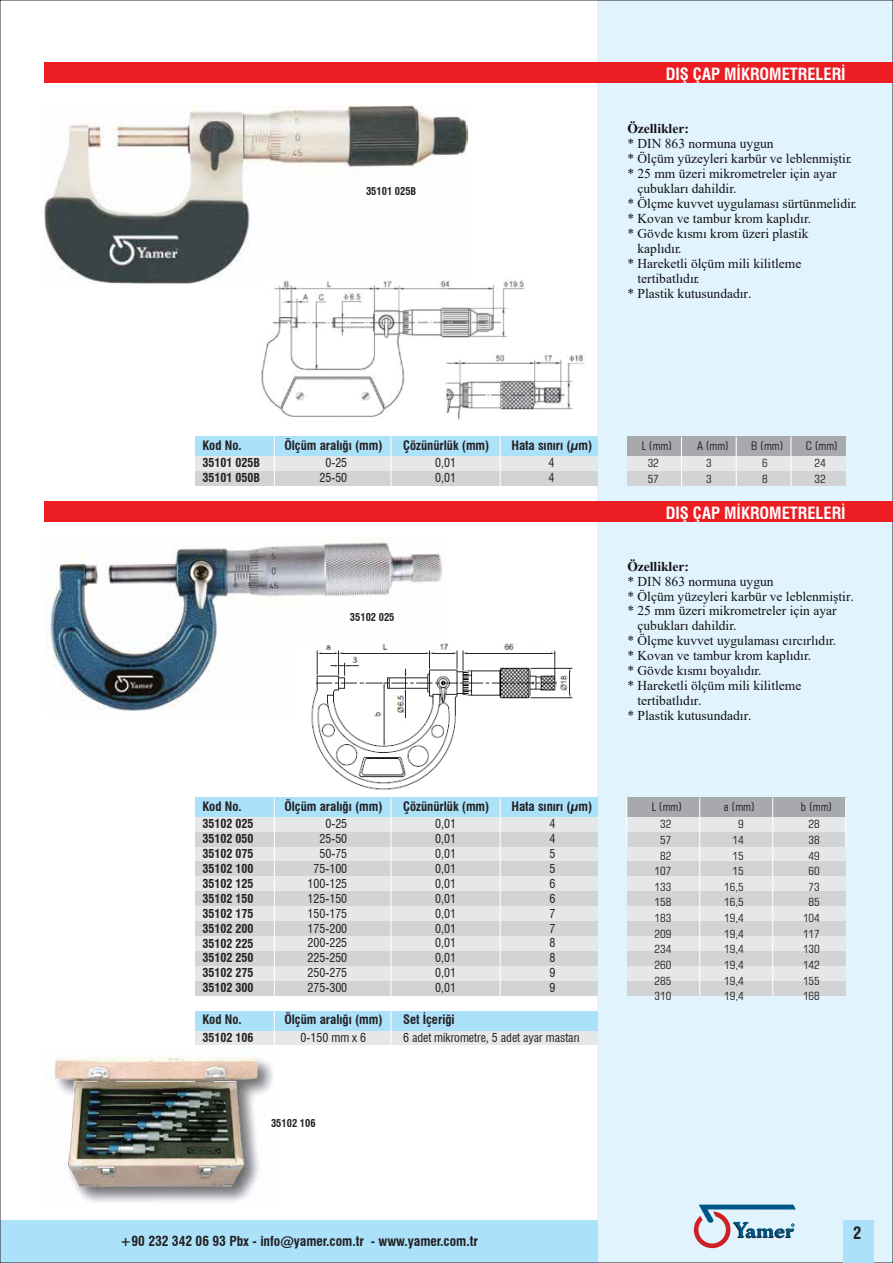
<style>
.page{position:relative;width:893px;height:1263px;background:#fff}
.page>*{position:absolute;margin:0;border:0;box-sizing:border-box;transform-origin:0 0}
.t1{font:700 condensed 16.5px "Swiss 721 BT";color:#fff}
.t2{font:700 condensed 16.5px "Swiss 721 BT";color:#231f20}
.t3{font:13.5px "Times New Roman";color:#120f14}
.t4{font:700 condensed 13.5px "Swiss 721 BT";color:#231f20}
.t5{font:700 13.5px "Times New Roman";color:#120f14}
.t6{font:700 condensed 12.75px "Swiss 721 BT";color:#231f20}
.t7{font:condensed 12px/14.9px "Swiss 721 BT";color:#231f20}
.t8{font:700 condensed 12px/14.9px "Swiss 721 BT";color:#231f20}
.t9{font:condensed 12px "Square 721 BT";color:#231f20}
.t10{font:condensed 11.25px/15.6px "Square 721 BT";color:#231f20}
.t11{font:700 condensed 10.5px "Swiss 721 BT";color:#231f20}
</style>
<div class="page">
<img style="left:44px;top:106px;width:423px;height:178px">
<img style="left:54px;top:1056px;width:219px;height:146px">
<img style="left:46px;top:538px;width:397px;height:173px">
<div style="left:598px;top:0;width:295px;height:1263px;background:#e1f4fd"></div>
<div style="left:627px;top:817px;width:219px;height:15px;background:#e6e7e8"></div>
<div style="left:627px;top:832px;width:219px;height:15px;background:#d1d3d4"></div>
<div style="left:627px;top:798px;width:219px;height:19px;background:#a7a9ac"></div>
<hr style="left:626px;top:798px;width:1px;height:49px;background:#fff">
<div style="left:627px;top:847px;width:219px;height:14px;background:#e6e7e8"></div>
<div style="left:627px;top:861px;width:219px;height:15px;background:#d1d3d4"></div>
<div style="left:627px;top:876px;width:219px;height:15px;background:#e6e7e8"></div>
<div style="left:627px;top:891px;width:219px;height:15px;background:#d1d3d4"></div>
<div style="left:627px;top:906px;width:219px;height:15px;background:#e6e7e8"></div>
<div style="left:627px;top:921px;width:219px;height:15px;background:#d1d3d4"></div>
<div style="left:627px;top:936px;width:219px;height:15px;background:#e6e7e8"></div>
<div style="left:627px;top:951px;width:219px;height:15px;background:#d1d3d4"></div>
<div style="left:627px;top:966px;width:219px;height:14px;background:#e6e7e8"></div>
<div style="left:627px;top:980px;width:219px;height:15px;background:#d1d3d4"></div>
<div style="left:195px;top:817px;width:402px;height:15px;background:#e6e7e8"></div>
<div style="left:195px;top:832px;width:402px;height:15px;background:#d1d3d4"></div>
<div style="left:195px;top:847px;width:402px;height:14px;background:#e6e7e8"></div>
<div style="left:195px;top:861px;width:402px;height:15px;background:#d1d3d4"></div>
<div style="left:195px;top:876px;width:402px;height:15px;background:#e6e7e8"></div>
<div style="left:195px;top:891px;width:402px;height:15px;background:#d1d3d4"></div>
<div style="left:195px;top:906px;width:402px;height:15px;background:#e6e7e8"></div>
<div style="left:195px;top:921px;width:402px;height:15px;background:#d1d3d4"></div>
<div style="left:195px;top:936px;width:402px;height:15px;background:#e6e7e8"></div>
<div style="left:195px;top:951px;width:402px;height:15px;background:#d1d3d4"></div>
<div style="left:195px;top:966px;width:402px;height:14px;background:#e6e7e8"></div>
<div style="left:195px;top:980px;width:402px;height:15px;background:#d1d3d4"></div>
<div style="left:0;top:1220px;width:598px;height:43px;background:#ace1fa"></div>
<svg style="left:694px;top:1204px;width:102px;height:44px"></svg>
<div style="left:44px;top:501px;width:848px;height:21px;background:#ed1d24"></div>
<div style="left:44px;top:63px;width:848px;height:20px;background:#ed1d24"></div>
<div style="left:627px;top:456px;width:219px;height:15px;background:#e6e7e8"></div>
<div style="left:627px;top:471px;width:219px;height:15px;background:#d1d3d4"></div>
<div style="left:627px;top:437px;width:219px;height:19px;background:#a7a9ac"></div>
<hr style="left:681px;top:437px;width:1px;height:49px;background:#fff">
<hr style="left:736px;top:437px;width:1px;height:49px;background:#fff">
<hr style="left:790px;top:437px;width:1px;height:49px;background:#fff">
<div style="left:195px;top:456px;width:402px;height:15px;background:#e6e7e8"></div>
<div style="left:195px;top:471px;width:402px;height:15px;background:#d1d3d4"></div>
<div style="left:195px;top:437px;width:402px;height:19px;background:#ace1fa"></div>
<hr style="left:274px;top:437px;width:1px;height:50px;background:#fff">
<hr style="left:390px;top:437px;width:1px;height:50px;background:#fff">
<hr style="left:500px;top:437px;width:1px;height:50px;background:#fff">
<hr style="left:699px;top:798px;width:1px;height:197px;background:#fff">
<hr style="left:772px;top:798px;width:1px;height:197px;background:#fff">
<hr style="left:845px;top:798px;width:1px;height:49px;background:#fff">
<div style="left:195px;top:798px;width:402px;height:19px;background:#ace1fa"></div>
<hr style="left:274px;top:798px;width:1px;height:197px;background:#fff">
<hr style="left:390px;top:798px;width:1px;height:197px;background:#fff">
<hr style="left:500px;top:798px;width:1px;height:197px;background:#fff">
<div style="left:195px;top:1030px;width:402px;height:15px;background:#e6e7e8"></div>
<div style="left:195px;top:1011px;width:402px;height:19px;background:#ace1fa"></div>
<hr style="left:274px;top:1011px;width:1px;height:36px;background:#fff">
<hr style="left:390px;top:1011px;width:1px;height:36px;background:#fff">
<img style="left:261px;top:278px;width:324px;height:142px">
<img style="left:292px;top:643px;width:281px;height:147px">
<div style="left:843px;top:1220px;width:30px;height:43px;background:#ace1fa"></div>
<p class="t11" style="left:366px;top:185px;width:52px">35101 025B</p>
<p class="t1" style="left:666px;top:64px;width:182px">DIŞ ÇAP MİKROMETRELERİ</p>
<p class="t5" style="left:627px;top:119px;width:63px">Özellikler:</p>
<p class="t3" style="left:627px;top:134px;width:148px">* DIN 863 normuna uygun</p>
<p class="t3" style="left:627px;top:149px;width:226px">* Ölçüm yüzeyleri karbür ve leblenmiştir.</p>
<p class="t3" style="left:627px;top:164px;width:211px">* 25 mm üzeri mikrometreler için ayar</p>
<p class="t3" style="left:637px;top:179px;width:100px">çubukları dahildir.</p>
<p class="t3" style="left:627px;top:194px;width:231px">* Ölçme kuvvet uygulaması sürtünmelidir .</p>
<p class="t3" style="left:627px;top:209px;width:185px">* Kovan ve tambur krom kaplıdır.</p>
<p class="t3" style="left:637px;top:239px;width:45px">kaplıdır.</p>
<p class="t3" style="left:696px;top:269px;width:5px">.</p>
<p class="t3" style="left:627px;top:224px;width:183px">* Gövde kısmı krom üzeri plastik</p>
<p class="t3" style="left:627px;top:254px;width:176px">* Hareketli ölçüm mili kilitleme</p>
<p class="t3" style="left:637px;top:269px;width:62px">tertibatlıdır</p>
<p class="t3" style="left:627px;top:284px;width:126px">* Plastik kutusundadır.</p>
<p class="t6" style="left:203px;top:437px;width:41px">Kod No.</p>
<p class="t6" style="left:284px;top:437px;width:100px">Ölçüm aralığı (mm)</p>
<p class="t7" style="left:319px;top:455px;width:29px;text-align:center">0-25<br>25-50</p>
<p class="t8" style="left:203px;top:455px;width:59px">35101 025B<br>35101 050B</p>
<p class="t6" style="left:403px;top:437px;width:88px">Çözünürlük (mm)</p>
<p class="t7" style="left:435px;top:455px;width:22px">0,01<br>0,01</p>
<p class="t6" style="left:511px;top:437px;width:82px">Hata sınırı (µm)</p>
<p class="t7" style="left:548px;top:455px;width:7px">4<br>4</p>
<p class="t11" style="left:350px;top:611px;width:46px">35102 025</p>
<p class="t6" style="left:203px;top:798px;width:41px">Kod No.</p>
<p class="t6" style="left:284px;top:798px;width:100px">Ölçüm aralığı (mm)</p>
<p class="t7" style="left:307px;top:816px;width:41px;text-align:right">0-25<br>25-50<br>50-75<br>75-100<br>100-125<br>125-150<br>150-175<br>175-200<br>200-225<br>225-250<br>250-275<br>275-300</p>
<p class="t8" style="left:203px;top:816px;width:52px;text-align:justify">35102 025<br>35102 050<br>35102 075<br>35102 100<br>35102 125<br>35102 150<br>35102 175<br>35102 200<br>35102 225<br>35102 250<br>35102 275<br>35102 300</p>
<p class="t6" style="left:203px;top:1012px;width:41px">Kod No.</p>
<p class="t6" style="left:284px;top:1012px;width:100px">Ölçüm aralığı (mm)</p>
<p class="t7" style="left:301px;top:1030px;width:67px">0-150 mm x 6</p>
<p class="t8" style="left:203px;top:1030px;width:52px">35102 106</p>
<p class="t6" style="left:403px;top:798px;width:88px">Çözünürlük (mm)</p>
<p class="t7" style="left:435px;top:816px;width:22px;text-align:justify">0,01<br>0,01<br>0,01<br>0,01<br>0,01<br>0,01<br>0,01<br>0,01<br>0,01<br>0,01<br>0,01<br>0,01</p>
<p class="t6" style="left:511px;top:798px;width:82px">Hata sınırı (µm)</p>
<p class="t7" style="left:549px;top:816px;width:7px;text-align:justify">4<br>4<br>5<br>5<br>6<br>6<br>7<br>7<br>8<br>8<br>9<br>9</p>
<p class="t6" style="left:403px;top:1012px;width:53px">Set İçeriği</p>
<p class="t7" style="left:403px;top:1030px;width:178px">6 adet mikrometre, 5 adet ayar mastarı</p>
<p class="t11" style="left:271px;top:1117px;width:46px">35102 106</p>
<p class="t9" style="left:642px;top:438px;width:32px">L (mm)</p>
<p class="t10" style="left:648px;top:455px;width:13px">32<br>57</p>
<p class="t9" style="left:697px;top:438px;width:34px">A (mm)</p>
<p class="t10" style="left:706px;top:455px;width:7px">3<br>3</p>
<p class="t9" style="left:751px;top:438px;width:34px">B (mm)</p>
<p class="t10" style="left:762px;top:455px;width:7px">6<br>8</p>
<p class="t9" style="left:806px;top:438px;width:34px">C (mm)</p>
<p class="t10" style="left:815px;top:455px;width:13px">24<br>32</p>
<p class="t1" style="left:666px;top:503px;width:182px">DIŞ ÇAP MİKROMETRELERİ</p>
<p class="t5" style="left:627px;top:556px;width:63px">Özellikler:</p>
<p class="t3" style="left:627px;top:571px;width:148px">* DIN 863 normuna uygun</p>
<p class="t3" style="left:627px;top:586px;width:228px">* Ölçüm yüzeyleri karbür ve leblenmiştir.</p>
<p class="t3" style="left:627px;top:601px;width:211px">* 25 mm üzeri mikrometreler için ayar</p>
<p class="t3" style="left:637px;top:616px;width:100px">çubukları dahildir.</p>
<p class="t3" style="left:627px;top:631px;width:210px">* Ölçme kuvvet uygulaması cırcırlıdır.</p>
<p class="t3" style="left:627px;top:646px;width:185px">* Kovan ve tambur krom kaplıdır.</p>
<p class="t3" style="left:627px;top:661px;width:136px">* Gövde kısmı boyalıdır.</p>
<p class="t3" style="left:627px;top:676px;width:176px">* Hareketli ölçüm mili kilitleme</p>
<p class="t3" style="left:637px;top:691px;width:66px">tertibatlıdır.</p>
<p class="t3" style="left:627px;top:706px;width:126px">* Plastik kutusundadır.</p>
<p class="t9" style="left:652px;top:799px;width:32px">L (mm)</p>
<p class="t10" style="left:655px;top:816px;width:18px;text-align:center">32<br>57<br>82<br>107<br>133<br>158<br>183<br>209<br>234<br>260<br>285<br>310</p>
<p class="t9" style="left:724px;top:799px;width:33px">a (mm)</p>
<p class="t10" style="left:724px;top:816px;width:21px;text-align:right">9<br>14<br>15<br>15<br>16,5<br>16,5<br>19,4<br>19,4<br>19,4<br>19,4<br>19,4<br>19,4</p>
<p class="t9" style="left:801px;top:799px;width:33px">b (mm)</p>
<p class="t10" style="left:803px;top:816px;width:18px;text-align:center">28<br>38<br>49<br>60<br>73<br>85<br>104<br>117<br>130<br>142<br>155<br>168</p>
<p class="t4" style="left:120px;top:1232px;width:359px">+90 232 342 06 93 Pbx - info@yamer.com.tr - www.yamer.com.tr</p>
<p class="t2" style="left:853px;top:1223px;width:10px">2</p>
</div>
